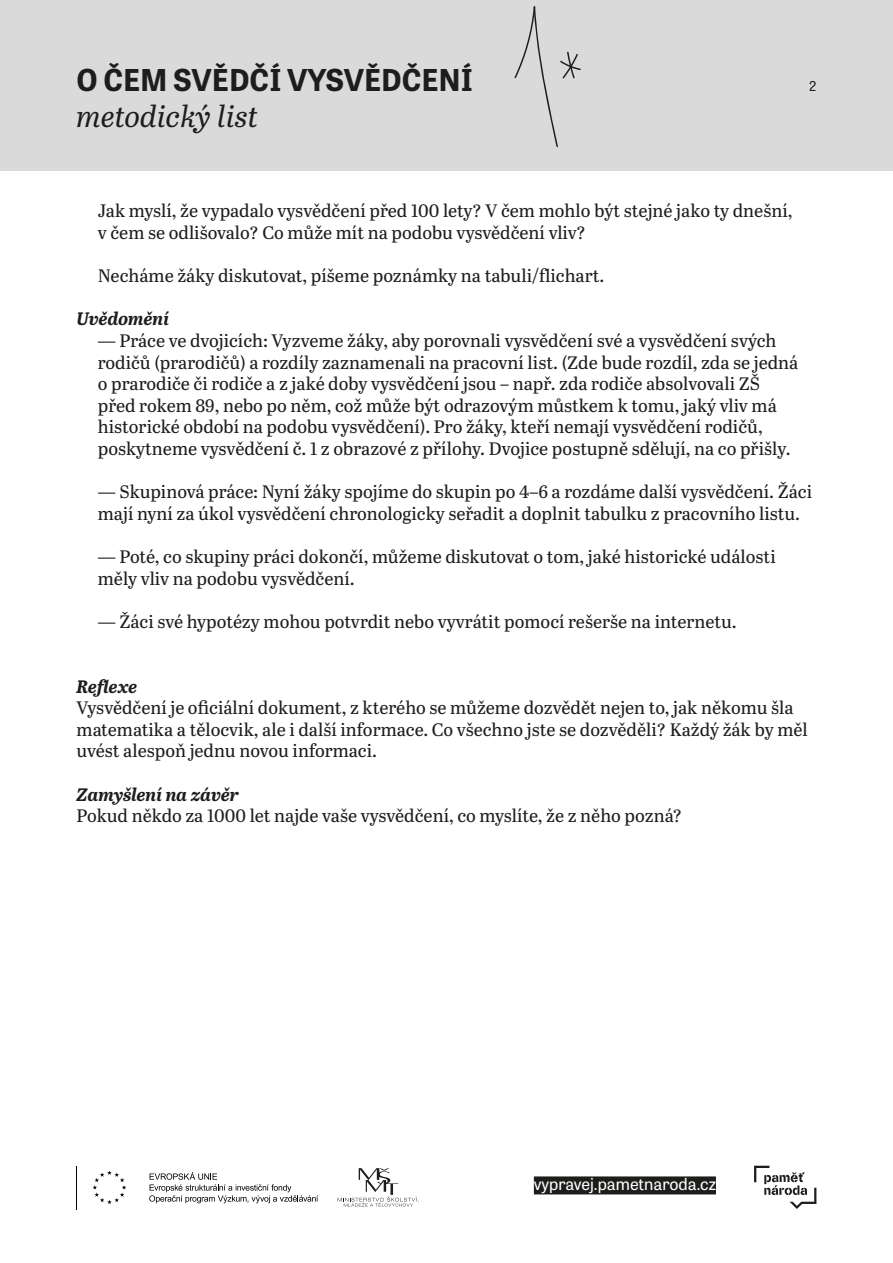
<style>
.page{position:relative;width:893px;height:1263px;background:#fff}
.page>*{position:absolute;margin:0;border:0;box-sizing:border-box;transform-origin:0 0}
.t1{font:700 30px "Tablet Gothic";color:#1d1d1b}
.t2{font:italic 30px "Abril Text";color:#1d1d1b}
.t3{font:18px/21.6px "Abril Text";color:#1d1d1b}
.t4{font:italic 700 18px "Abril Text";color:#1d1d1b}
.t5{font:16.5px "Tablet Gothic";color:#fff}
.t6{font:13.5px "Tablet Gothic";color:#1d1d1b}
</style>
<div class="page">
<div style="left:0;top:0;width:893px;height:170px;background:#dadada"></div>
<svg style="left:754px;top:1166px;width:62px;height:43px"></svg>
<svg style="left:149px;top:1172px;width:169px;height:31px"></svg>
<svg style="left:92px;top:1170px;width:34px;height:34px"></svg>
<svg style="left:338px;top:1168px;width:81px;height:39px"></svg>
<div style="left:534px;top:1176px;width:182px;height:18px;background:#1d1d1b"></div>
<svg style="left:514px;top:6px;width:67px;height:141px"></svg>
<h1 class="t1" style="left:77px;top:58px;width:398px">O ČEM SVĚDČÍ VYSVĚDČENÍ</h1>
<h1 class="t2" style="left:77px;top:94px;width:183px">metodický list</h1>
<p class="t6" style="left:809px;top:77px;width:9px">2</p>
<p class="t3" style="left:98px;top:199px;width:696px">Jak myslí, že vypadalo vysvědčení před 100 lety? V čem mohlo být stejné jako ty dnešní, v čem se odlišovalo? Co může mít na podobu vysvědčení vliv?</p>
<p class="t3" style="left:98px;top:264px;width:508px">Necháme žáky diskutovat, píšeme poznámky na tabuli/flichart.</p>
<p class="t4" style="left:77px;top:306px;width:94px">Uvědomění</p>
<p class="t3" style="left:98px;top:329px;width:702px">— Práce ve dvojicích: Vyzveme žáky, aby porovnali vysvědčení své a vysvědčení svých rodičů (prarodičů) a rozdíly zaznamenali na pracovní list. (Zde bude rozdíl, zda se jedná o prarodiče či rodiče a z jaké doby vysvědčení jsou – např. zda rodiče absolvovali ZŠ před rokem 89, nebo po něm, což může být odrazovým můstkem k tomu, jaký vliv má historické období na podobu vysvědčení). Pro žáky, kteří nemají vysvědčení rodičů, poskytneme vysvědčení č. 1 z obrazové z přílohy. Dvojice postupně sdělují, na co přišly.</p>
<p class="t3" style="left:98px;top:480px;width:716px">— Skupinová práce: Nyní žáky spojíme do skupin po 4–6 a rozdáme další vysvědčení. Žáci mají nyní za úkol vysvědčení chronologicky seřadit a doplnit tabulku z pracovního listu.</p>
<p class="t3" style="left:98px;top:545px;width:680px">— Poté, co skupiny práci dokončí, můžeme diskutovat o tom, jaké historické události měly vliv na podobu vysvědčení.</p>
<p class="t3" style="left:98px;top:610px;width:640px">— Žáci své hypotézy mohou potvrdit nebo vyvrátit pomocí rešerše na internetu.</p>
<p class="t4" style="left:77px;top:673px;width:62px">Reflexe</p>
<p class="t3" style="left:77px;top:696px;width:733px">Vysvědčení je oficiální dokument, z kterého se můžeme dozvědět nejen to, jak někomu šla matematika a tělocvik, ale i další informace. Co všechno jste se dozvěděli? Každý žák by měl uvést alespoň jednu novou informaci.</p>
<p class="t4" style="left:77px;top:781px;width:164px">Zamyšlení na závěr</p>
<p class="t3" style="left:77px;top:804px;width:607px">Pokud někdo za 1000 let najde vaše vysvědčení, co myslíte, že z něho pozná?</p>
<p class="t5" style="left:534px;top:1172px;width:184px">vypravej.pametnaroda.cz</p>
</div>
